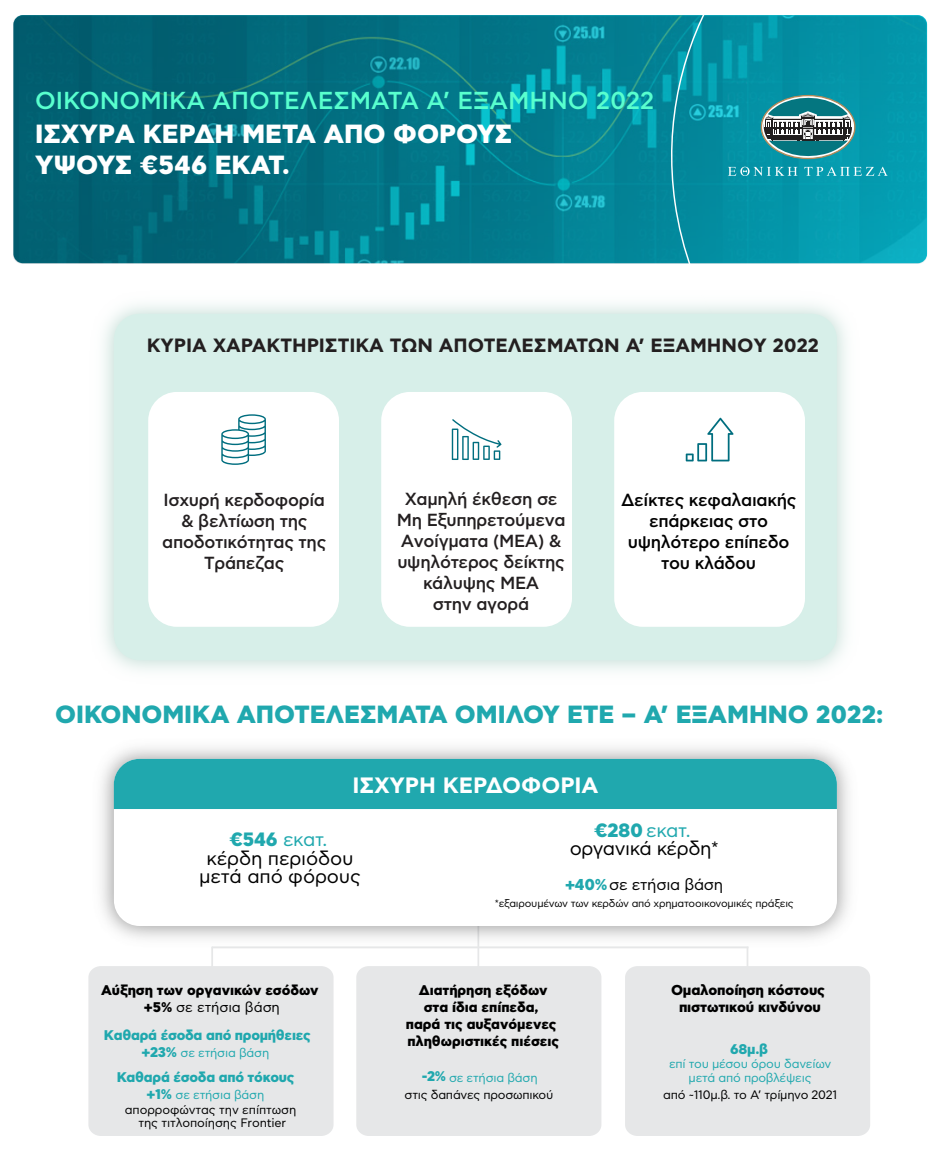
<style>
.page{position:relative;width:943px;height:1166px;background:#fff}
.page>*{position:absolute;margin:0;border:0;box-sizing:border-box;transform-origin:0 0}
.t1{font:800 26.25px/31.5px "CF Asty Std";color:#fff}
.t2{font:800 24.85px "CF Asty Std";color:#20a8ae}
.t3{font:500 24.5px "CF Asty Std";color:#58ffce}
.t4{font:700 22.22px "CF Asty Std";color:#fff}
.t5{font:19.25px/19.2px "CF Asty Std";letter-spacing:-.01em;color:#000;text-align:center}
.t6{font:700 19.16px "CF Asty Std";color:#231f20}
.t7{font:500 17.5px/21px "CF Asty Std";letter-spacing:-.02em;color:#231f20;text-align:center}
.t8{font:500 17.5px/21px "CF Asty Std";letter-spacing:-.02em;color:#000;text-align:center}
.t9{font:15.75px "CF Asty Std";letter-spacing:-.02em;color:#000}
.t10{font:800 14.35px/17.2px "CF Asty Std";letter-spacing:-.01em;color:#000;text-align:center}
.t11{font:800 14px/16.8px "CF Asty Std";letter-spacing:-.005em;color:#000;text-align:center}
.t12{font:800 14px "CF Asty Std";letter-spacing:-.02em;color:#20a8ae}
.t13{font:12.25px/17.5px "CF Asty Std";letter-spacing:-.015em;color:#000;text-align:center}
.t14{font:12.25px/14px "CF Asty Std";letter-spacing:-.02em;color:#20a8ae;text-align:center}
.t15{font:10.5px "CF Asty Std";letter-spacing:-.02em;color:#000}
.s1{font-weight:800;color:#20a8ae}
.s2{color:#20a8ae}
.s3{font-weight:400}
.s4{font-weight:800;font-size:14px}
.s5{font-weight:800;font-size:14px;color:#20a8ae}
</style>
<div class="page">
<div style="left:625px;top:966px;width:245px;height:170px;background:#e6e7e8"></div>
<div style="left:356px;top:966px;width:245px;height:170px;background:#e6e7e8"></div>
<img style="left:13px;top:15px;width:915px;height:248px">
<hr style="left:477px;top:915px;width:2px;height:66px;background:#e6e7e8">
<hr style="left:211px;top:947px;width:2px;height:65px;background:#e6e7e8">
<hr style="left:746px;top:947px;width:2px;height:65px;background:#e6e7e8">
<svg style="left:668px;top:15px;width:227px;height:249px;background:#0694a8"></svg>
<div style="left:114px;top:314px;width:723px;height:346px;background:#d7efe9;border-radius:26px"></div>
<img style="left:101px;top:747px;width:748px;height:206px">
<div style="left:114px;top:759px;width:723px;height:167px;background:#fff;border-radius:26px"></div>
<div style="left:114px;top:759px;width:722px;height:50px;background:#20a8ae"></div>
<div style="left:148px;top:392px;width:191px;height:235px;background:#fff;border-radius:29px"></div>
<svg style="left:221px;top:414px;width:45px;height:51px"></svg>
<div style="left:381px;top:392px;width:191px;height:235px;background:#fff;border-radius:29px"></div>
<svg style="left:452px;top:419px;width:49px;height:41px"></svg>
<div style="left:614px;top:392px;width:191px;height:235px;background:#fff;border-radius:29px"></div>
<svg style="left:685px;top:418px;width:48px;height:43px"></svg>
<div style="left:88px;top:966px;width:245px;height:170px;background:#e6e7e8"></div>
<hr style="left:212px;top:946px;width:536px;height:2px;background:#e6e7e8">
<svg style="left:728px;top:167px;width:159px;height:9px"></svg>
<svg style="left:760px;top:94px;width:95px;height:65px;background:#4a8a8f"></svg>
<h3 class="t3" style="left:35px;top:86px;width:620px">ΟΙΚΟΝΟΜΙΚΑ ΑΠΟΤΕΛΕΣΜΑΤΑ A’ ΕΞΑΜΗΝΟ 2022</h3>
<h1 class="t1" style="left:35px;top:120px;width:478px">ΙΣΧΥΡΑ ΚΕΡΔΗ ΜΕΤΑ ΑΠΟ ΦΟΡΟΥΣ<br>ΥΨΟΥΣ €546 ΕΚΑΤ.</h1>
<p class="t6" style="left:147px;top:334px;width:673px">ΚΥΡΙΑ ΧΑΡΑΚΤΗΡΙΣΤΙΚΑ ΤΩΝ ΑΠΟΤΕΛΕΣΜΑΤΩΝ Α’ ΕΞΑΜΗΝΟΥ 2022</p>
<p class="t7" style="left:162px;top:490px;width:165px">Ισχυρή κερδοφορία &amp; βελτίωση της αποδοτικότητας της<br>Τράπεζας</p>
<p class="t7" style="left:397px;top:489px;width:170px">Χαμηλή έκθεση σε<br>Μη Εξυπηρετούμενα<br>Ανοίγματα (ΜΕΑ) &amp; υψηλότερος δείκτης κάλυψης ΜΕΑ<br>στην αγορά</p>
<p class="t8" style="left:621px;top:490px;width:177px">Δείκτες κεφαλαιακής επάρκειας στο υψηλότερο επίπεδο του κλάδου</p>
<h2 class="t2" style="left:55px;top:699px;width:829px">ΟΙΚΟΝΟΜΙΚΑ ΑΠΟΤΕΛΕΣΜΑΤΑ ΟΜΙΛΟΥ ΕΤΕ – Α’ ΕΞΑΜΗΝΟ 2022:</h2>
<p class="t4" style="left:352px;top:772px;width:247px">ΙΣΧΥΡΗ ΚΕΡΔΟΦΟΡΙΑ</p>
<p class="t5" style="left:206px;top:830px;width:149px"><span class="s1">€546</span> <span class="s2">εκατ. </span>κέρδη περιόδου</p>
<p class="t5" style="left:199px;top:867px;width:163px">μετά από φόρους</p>
<p class="t11" style="left:101px;top:982px;width:219px">Αύξηση των οργανικών εσόδων +5% <span class="s3">σε ετήσια βάση</span></p>
<p class="t12" style="left:104px;top:1027px;width:208px">Καθαρά έσοδα από προμήθειες</p>
<p class="t14" style="left:141px;top:1046px;width:129px"><span class="s4">+23%</span> σε ετήσια βάση</p>
<p class="t12" style="left:117px;top:1069px;width:179px">Καθαρά έσοδα από τόκους</p>
<p class="t13" style="left:125px;top:1087px;width:173px;line-height:15.5px;text-align:left;text-indent:22px"><span class="s5">+1%</span> <span class="s2">σε ετήσια βάση </span>απορροφώντας την επίπτωση</p>
<p class="t13" style="left:138px;top:1114px;width:149px">της τιτλοποίησης Frontier</p>
<p class="t5" style="left:569px;top:822px;width:150px;line-height:17.5px"><span class="s1">€280</span> <span class="s2">εκατ. </span>οργανικά κέρδη*</p>
<p class="t9" style="left:565px;top:875px;width:160px"><span class="s1">+40%</span>σε ετήσια βάση</p>
<p class="t15" style="left:495px;top:897px;width:300px">*εξαιρουμένων των κερδών από χρηματοοικονομικές πράξεις</p>
<p class="t11" style="left:406px;top:983px;width:155px">Διατήρηση εξόδων στα ίδια επίπεδα,<br>παρά τις αυξανόμενες πληθωριστικές πιέσεις</p>
<p class="t13" style="left:404px;top:1069px;width:150px"><span class="s5">-2%</span> <span class="s2">σε ετήσια βάση<br></span>στις δαπάνες προσωπικού</p>
<p class="t10" style="left:671px;top:982px;width:155px">Ομαλοποίηση κόστους πιστωτικού κινδύνου</p>
<p class="t12" style="left:730px;top:1040px;width:39px">68μ.β</p>
<p class="t14" style="left:669px;top:1057px;width:164px">επί του μέσου όρου δανείων μετά από προβλέψεις</p>
<p class="t13" style="left:663px;top:1086px;width:175px">από ~110μ.β. το Α’ τρίμηνο 2021</p>
</div>
